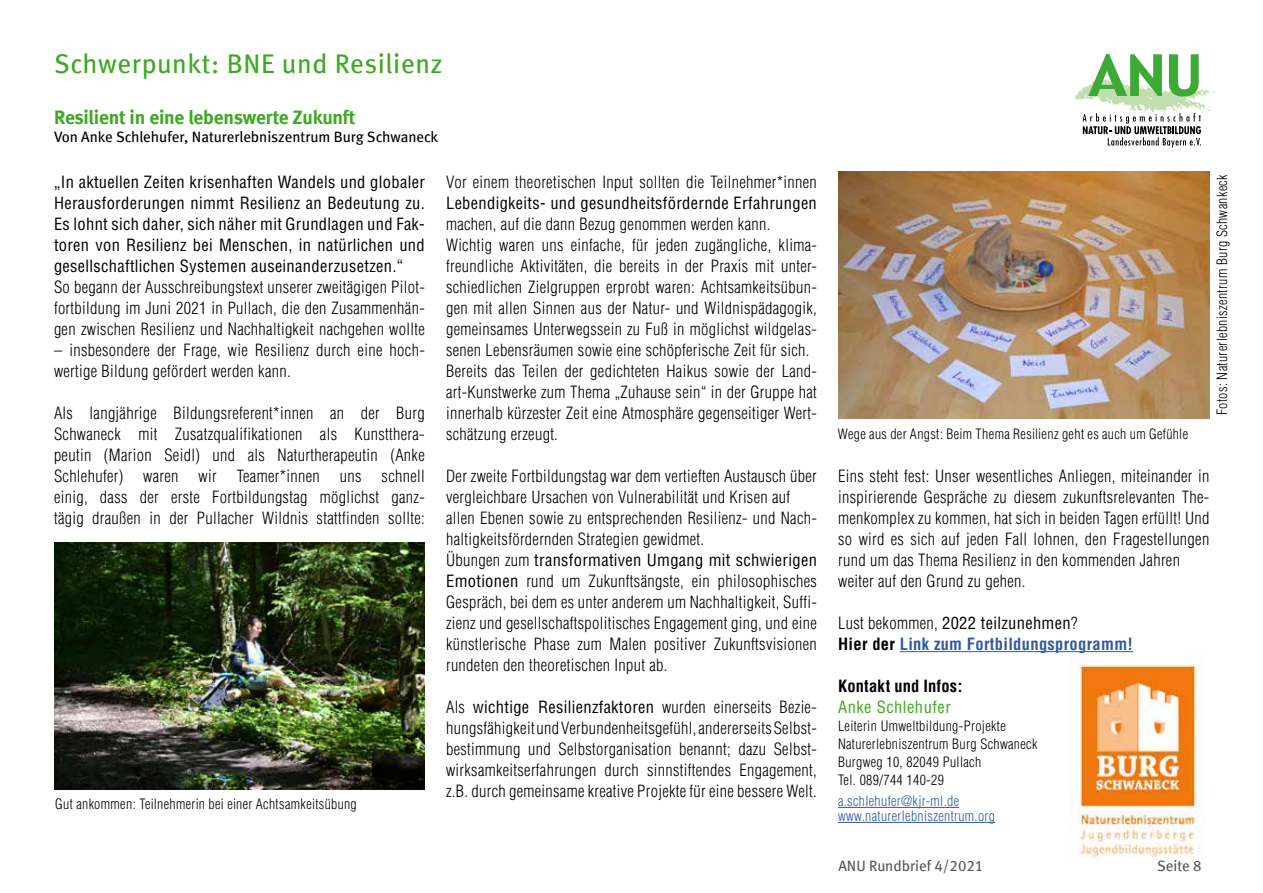
<style>
.page{position:relative;width:1263px;height:893px;background:#fff}
.page>*{position:absolute;margin:0;border:0;box-sizing:border-box;transform-origin:0 0}
.t1{font:27px "Meta Book LF";letter-spacing:.02em;color:#3da921}
.t2{font:19.5px "Meta Bold LF";letter-spacing:-.01em;color:#3da921}
.t3{font:300 condensed 16.5px/21px "Helvetica";letter-spacing:.02em;color:#000}
.t4{font:condensed 16.5px/21px "Helvetica";letter-spacing:.02em;color:#000;text-align:justify}
.t5{font:700 condensed 16.5px/21px "Helvetica";letter-spacing:.02em;color:#315a9f}
.t6{font:700 condensed 16.5px "Helvetica";letter-spacing:.01em;color:#000}
.t7{font:condensed 16.5px "Helvetica";letter-spacing:.03em;color:#3da921}
.t8{font:15px "Meta Book LF";color:#000}
.t9{font:15px "Meta Book LF";color:#575756}
.t10{font:300 condensed 13.95px/18px "Helvetica";letter-spacing:.025em;color:#000}
.t11{font:300 condensed 13.95px/15px "Helvetica";letter-spacing:.025em;color:#315a9f}
.s1{font-weight:400}
.s2{font-weight:300;color:#000}
.s3{font-weight:400;color:#000}
.s4{color:#000}
</style>
<div class="page">
<svg style="left:1075px;top:54px;width:140px;height:94px"></svg>
<hr style="left:838px;top:807px;width:121px;height:1px;background:#315a9f">
<hr style="left:838px;top:822px;width:157px;height:1px;background:#315a9f">
<img style="left:54px;top:543px;width:371px;height:246px">
<img style="left:838px;top:171px;width:371px;height:248px">
<img style="left:1070px;top:656px;width:135px;height:203px">
<hr style="left:900px;top:651px;width:233px;height:1px;background:#315a9f">
<h1 class="t1" style="left:54px;top:48px;width:390px">Schwerpunkt: BNE und Resilienz</h1>
<p class="t2" style="left:54px;top:106px;width:303px">Resilient in eine lebenswerte Zukunft</p>
<p class="t8" style="left:54px;top:128px;width:386px">Von Anke Schlehufer, Naturerlebniszentrum Burg Schwaneck</p>
<p class="t4" style="left:54px;top:171px;width:372px">„In aktuellen Zeiten krisenhaften Wandels und globaler Herausforderungen nimmt Resilienz an Bedeutung zu.<br>Es lohnt sich daher, sich näher mit Grundlagen und Fak&shy;toren von Resilienz bei Menschen, in natürlichen und gesellschaftlichen Systemen auseinanderzusetzen.“</p>
<p class="t3" style="left:54px;top:276px;width:372px;text-align:justify">So begann der Ausschreibungstext unserer zweitägigen Pilot&shy;fortbildung im Juni 2021 in Pullach, die den Zusammenhän&shy;gen zwischen Resilienz und Nachhaltigkeit nachgehen wollte</p>
<p class="t3" style="left:54px;top:339px;width:372px">– insbesondere der Frage, wie Resilienz durch eine hoch&shy;wertige Bildung gefördert werden kann.</p>
<p class="t3" style="left:54px;top:402px;width:372px;text-align:justify">Als langjährige Bildungsreferent*innen an der Burg Schwaneck mit Zusatzqualifikationen als Kunstthera&shy;peutin (Marion Seidl) und als Naturtherapeutin (Anke Schlehufer) waren wir Teamer*innen uns schnell einig, dass der erste Fortbildungstag möglichst ganz&shy;tägig draußen in der Pullacher Wildnis stattfinden sollte:</p>
<p class="t10" style="left:55px;top:795px;width:303px">Gut ankommen: Teilnehmerin bei einer Achtsamkeitsübung</p>
<p class="t3" style="left:446px;top:171px;width:372px">Vor einem theoretischen Input sollten die Teilnehmer*innen</p>
<p class="t4" style="left:446px;top:192px;width:372px">Lebendigkeits- und gesundheitsfördernde Erfahrungen</p>
<p class="t3" style="left:446px;top:213px;width:372px">machen, auf die dann Bezug genommen werden kann.<br>Wichtig waren uns einfache, für jeden zugängliche, klima&shy;freundliche Aktivitäten, die bereits in der Praxis mit unter&shy;schiedlichen Zielgruppen erprobt waren: Achtsamkeitsübun&shy;gen mit allen Sinnen aus der Natur- und Wildnispädagogik, gemeinsames Unterwegssein zu Fuß in möglichst wildgelas&shy;senen Lebensräumen sowie eine schöpferische Zeit für sich.<br>Bereits das Teilen der gedichteten Haikus sowie der Land&shy;art-Kunstwerke zum Thema „Zuhause sein“ in der Gruppe hat innerhalb kürzester Zeit eine Atmosphäre gegenseitiger Wert&shy;schätzung erzeugt.</p>
<p class="t3" style="left:446px;top:465px;width:372px">Der zweite Fortbildungstag war dem vertieften Austausch über vergleichbare Ursachen von Vulnerabilität und Krisen auf allen Ebenen sowie zu entsprechenden Resilienz- und Nach&shy;haltigkeitsfördernden Strategien gewidmet.<br>Übungen zum <span class="s1">transformativen Umgang mit schwierigen Emotionen</span> rund um Zukunftsängste, ein philosophisches Gespräch, bei dem es unter anderem um Nachhaltigkeit, Suffi&shy;zienz und gesellschaftspolitisches Engagement ging, und eine künstlerische Phase zum Malen positiver Zukunftsvisionen rundeten den theoretischen Input ab.</p>
<p class="t3" style="left:446px;top:696px;width:372px;text-align:justify">Als <span class="s1">wichtige Resilienzfaktoren</span> wurden einerseits Bezie&shy;hungsfähigkeit und Verbundenheitsgefühl, andererseits Selbst&shy;bestimmung und Selbstorganisation benannt; dazu Selbst&shy;wirksamkeitserfahrungen durch sinnstiftendes Engagement, z.B. durch gemeinsame kreative Projekte für eine bessere Welt.</p>
<p class="t10" style="left:1213px;top:415px;width:242px;rotate:-90deg">Fotos: Naturerlebniszentrum Burg Schwankeck</p>
<p class="t10" style="left:838px;top:425px;width:352px">Wege aus der Angst: Beim Thema Resilienz geht es auch um Gefühle</p>
<p class="t3" style="left:838px;top:465px;width:373px">Eins steht fest: Unser wesentliches Anliegen, miteinander in inspirierende Gespräche zu diesem zukunftsrelevanten The&shy;menkomplex zu kommen, hat sich in beiden Tagen erfüllt! Und so wird es sich auf jeden Fall lohnen, den Fragestellungen rund um das Thema Resilienz in den kommenden Jahren weiter auf den Grund zu gehen.</p>
<p class="t5" style="left:838px;top:612px;width:296px"><span class="s2">Lust bekommen,</span> <span class="s3">2022 teilzunehmen</span><span class="s2">?<br></span><span class="s4">Hier der</span> Link zum Fortbildungsprogramm!</p>
<p class="t6" style="left:838px;top:676px;width:126px">Kontakt und Infos:</p>
<p class="t7" style="left:838px;top:697px;width:114px">Anke Schlehufer</p>
<p class="t10" style="left:838px;top:717px;width:201px">Leiterin Umweltbildung-Projekte<br>Naturerlebniszentrum Burg Schwaneck<br>Burgweg 10, 82049 Pullach<br>Tel. 089/744 140-29</p>
<p class="t11" style="left:838px;top:793px;width:158px">a.schlehufer@kjr-ml.de www.naturerlebniszentrum.org</p>
<p class="t9" style="left:838px;top:857px;width:146px">ANU Rundbrief 4/2021</p>
<p class="t9" style="left:1157px;top:857px;width:46px">Seite 8</p>
</div>
